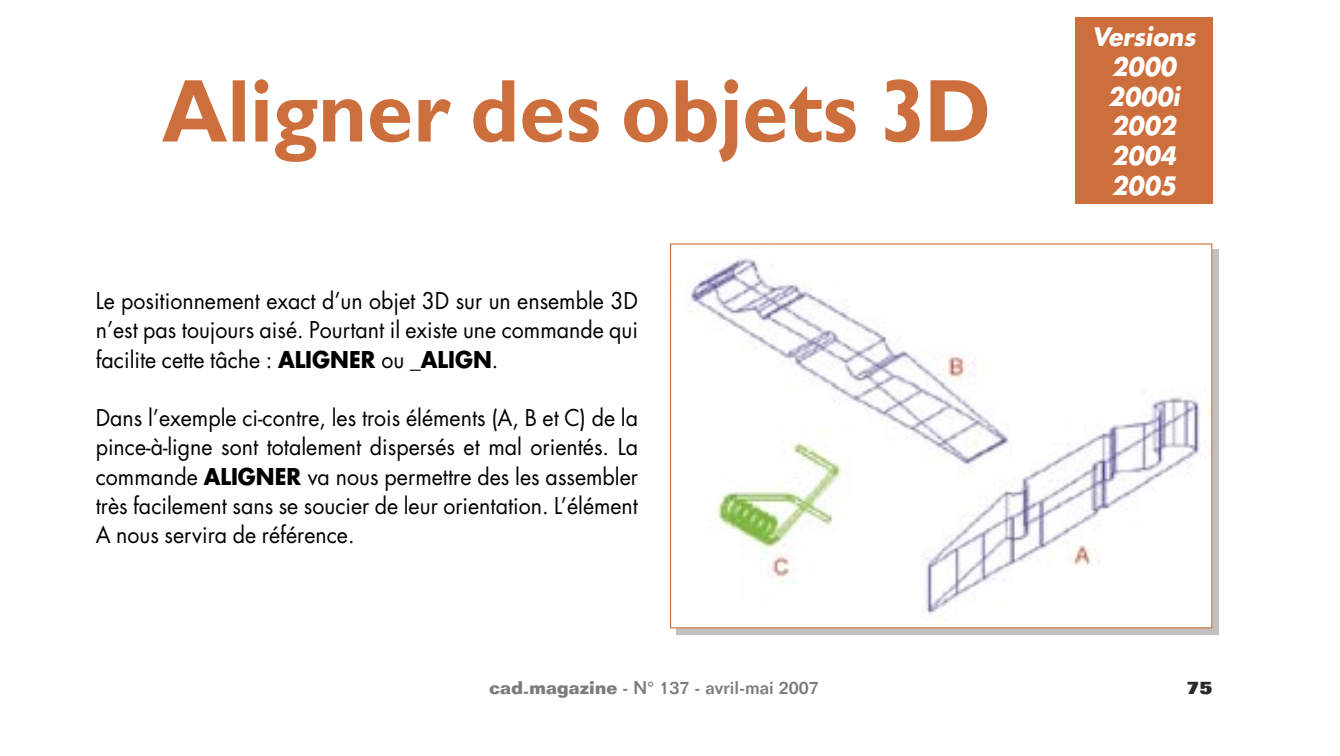
<style>
.page{position:relative;width:1340px;height:756px;background:#fff}
.page>*{position:absolute;margin:0;border:0;box-sizing:border-box;transform-origin:0 0}
.t1{font:700 90px "Gill Sans";color:#cd6e3d;scale:.93 1}
.t2{font:italic 700 24.75px/29.7px "Futura";color:#fff;text-align:center;scale:.95 1}
.t3{font:22.5px/29.2px "Futura";color:#000;text-align:justify;scale:.95 1}
.t4{font:500 18px "Folio";color:#7b7c7c}
.t5{font:800 18px "Folio";color:#2a2a2a}
.s1{font-weight:700}
</style>
<div class="page">
<div style="left:1075px;top:17px;width:137px;height:186px;background:#cd6e3d"></div>
<img style="left:676px;top:250px;width:542px;height:385px">
<img style="left:671px;top:244px;width:539px;height:379px">
<hr style="left:670px;top:244px;width:1px;height:384px;background:#cd6e3d">
<hr style="left:670px;top:627px;width:541px;height:1px;background:#cd6e3d">
<hr style="left:1211px;top:244px;width:1px;height:384px;background:#cd6e3d">
<hr style="left:670px;top:243px;width:541px;height:1px;background:#cd6e3d">
<h1 class="t1" style="left:162px;top:58px;width:893px">Aligner des objets 3D</h1>
<p class="t3" style="left:96px;top:286px;width:572px">Le positionnement exact d’un objet 3D sur un ensemble 3D n’est pas toujours aisé. Pourtant il existe une commande qui facilite cette tâche : <span class="s1">ALIGNER</span> ou <span class="s1">_ALIGN</span>.</p>
<p class="t3" style="left:96px;top:403px;width:572px">Dans l’exemple ci-contre, les trois éléments (A, B et C) de la pince-à-ligne sont totalement dispersés et mal orientés. La commande <span class="s1">ALIGNER</span> va nous permettre des les assembler très facilement sans se soucier de leur orientation. L’élément A nous servira de référence.</p>
<p class="t2" style="left:1092px;top:22px;width:110px">Versions<br>2000<br>2000i<br>2002<br>2004<br>2005</p>
<p class="t4" style="left:489px;top:676px;width:331px"><span class="s1">cad-magazine</span> - N° 137 - avril-mai 2007</p>
<p class="t5" style="left:1186px;top:677px;width:27px">75</p>
</div>
